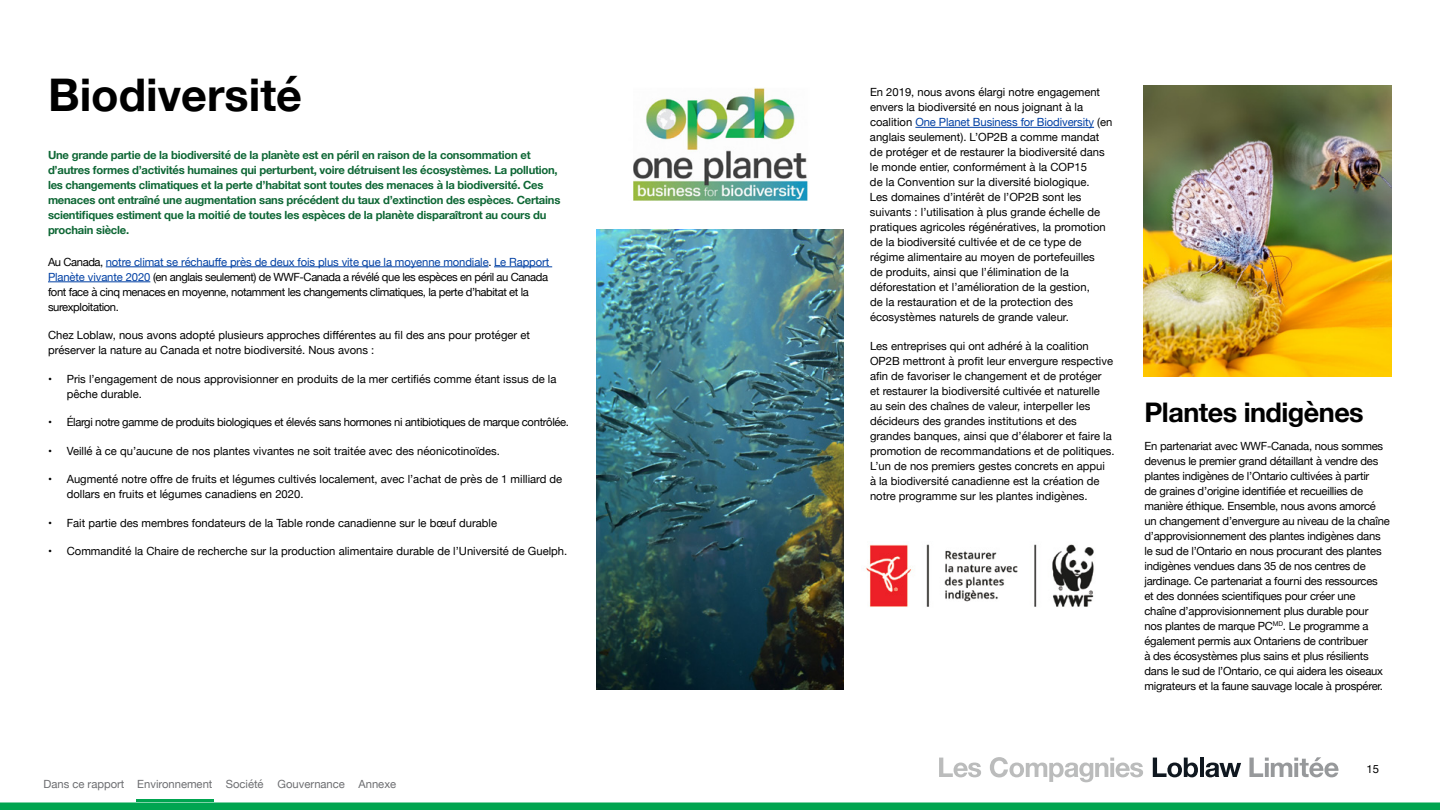
<style>
.page{position:relative;width:1440px;height:810px;background:#fff}
.page>*{position:absolute;margin:0;border:0;box-sizing:border-box;transform-origin:0 0}
.page_title{font:700 45px "Helvetica Neue";color:#000}
.subtitle{font:700 27px "Helvetica Neue";letter-spacing:-.02em;color:#000}
.t1{font:11.25px/15px "Helvetica Neue";color:#000}
.t2{font:11.25px/15px "Helvetica Neue";letter-spacing:-.02em;color:#000}
.t3{font:700 11.25px/15px "Helvetica Neue";letter-spacing:-.02em;color:#0e6735}
.t4{font:11.25px/15px "Helvetica Neue";letter-spacing:-.035em;color:#000}
.t5{font:11.25px "Helvetica Neue";letter-spacing:-.03em;color:#000}
.t6{font:11.25px "Helvetica Neue";color:#6d6e71}
.s1{color:#0040a4}
</style>
<div class="page">
<svg style="left:939px;top:758px;width:42px;height:19px"></svg>
<svg style="left:990px;top:757px;width:153px;height:25px"></svg>
<svg style="left:1153px;top:758px;width:45px;height:19px"></svg>
<hr style="left:1200px;top:758px;width:4px;height:19px;background:#101820">
<svg style="left:1206px;top:763px;width:35px;height:14px"></svg>
<svg style="left:1249px;top:757px;width:90px;height:20px"></svg>
<hr style="left:106px;top:267px;width:383px;height:1px;background:#0040a4">
<hr style="left:494px;top:267px;width:58px;height:1px;background:#0040a4">
<hr style="left:48px;top:282px;width:102px;height:1px;background:#0040a4">
<img style="left:633px;top:88px;width:175px;height:113px">
<img style="left:596px;top:230px;width:248px;height:460px">
<hr style="left:915px;top:127px;width:179px;height:1px;background:#0040a4">
<img style="left:866px;top:544px;width:228px;height:63px">
<img style="left:1144px;top:86px;width:247px;height:291px">
<svg style="left:0;top:802px;width:1440px;height:8px;background:#0faa5a"></svg>
<hr style="left:136px;top:800px;width:78px;height:2px;background:#00a550">
<h1 class="page_title" style="left:48px;top:60px;width:256px">Biodiversité</h1>
<p class="t3" style="left:48px;top:148px;width:514px">Une grande partie de la biodiversité de la planète est en péril en raison de la consommation et d’autres formes d’activités humaines qui perturbent, voire détruisent les écosystèmes. La pollution, les changements climatiques et la perte d’habitat sont toutes des menaces à la biodiversité. Ces menaces ont entraîné une augmentation sans précédent du taux d’extinction des espèces. Certains scientifiques estiment que la moitié de toutes les espèces de la planète disparaîtront au cours du prochain siècle.</p>
<p class="t4" style="left:48px;top:255px;width:503px">Au Canada, <span class="s1">notre climat se réchauffe près de deux fois plus vite que la moyenne mondiale</span>. <span class="s1">Le Rapport Planète vivante 2020</span> (en anglais seulement) de WWF-Canada a révélé que les espèces en péril au Canada font face à cinq menaces en moyenne, notamment les changements climatiques, la perte d’habitat et la surexploitation.</p>
<p class="t1" style="left:48px;top:328px;width:483px">Chez Loblaw, nous avons adopté plusieurs approches différentes au fil des ans pour protéger et préserver la nature au Canada et notre biodiversité. Nous avons :</p>
<p class="t1" style="left:67px;top:372px;width:491px;text-indent:-19px">• Pris l’engagement de nous approvisionner en produits de la mer certifiés comme étant issus de la pêche durable.</p>
<p class="t5" style="left:48px;top:414px;width:523px">• Élargi notre gamme de produits biologiques et élevés sans hormones ni antibiotiques de marque contrôlée.</p>
<p class="t1" style="left:48px;top:444px;width:453px">• Veillé à ce qu’aucune de nos plantes vivantes ne soit traitée avec des néonicotinoïdes.</p>
<p class="t1" style="left:67px;top:472px;width:497px;text-indent:-19px">• Augmenté notre offre de fruits et légumes cultivés localement, avec l’achat de près de 1 milliard de dollars en fruits et légumes canadiens en 2020.</p>
<p class="t1" style="left:48px;top:516px;width:451px">• Fait partie des membres fondateurs de la Table ronde canadienne sur le bœuf durable</p>
<p class="t1" style="left:48px;top:544px;width:521px">• Commandité la Chaire de recherche sur la production alimentaire durable de l’Université de Guelph.</p>
<p class="t6" style="left:44px;top:776px;width:354px">Dans ce rapport Environnement Société Gouvernance Annexe</p>
<p class="t1" style="left:870px;top:85px;width:244px">En 2019, nous avons élargi notre engagement envers la biodiversité en nous joignant à la coalition <span class="s1">One Planet Business for Biodiversity</span> (en anglais seulement). L’OP2B a comme mandat de protéger et de restaurer la biodiversité dans le monde entier, conformément à la COP15<br>de la Convention sur la diversité biologique.<br>Les domaines d’intérêt de l’OP2B sont les suivants : l’utilisation à plus grande échelle de pratiques agricoles régénératives, la promotion de la biodiversité cultivée et de ce type de régime alimentaire au moyen de portefeuilles<br>de produits, ainsi que l’élimination de la déforestation et l’amélioration de la gestion,<br>de la restauration et de la protection des écosystèmes naturels de grande valeur.</p>
<p class="t1" style="left:870px;top:339px;width:246px">Les entreprises qui ont adhéré à la coalition OP2B mettront à profit leur envergure respective afin de favoriser le changement et de protéger<br>et restaurer la biodiversité cultivée et naturelle au sein des chaînes de valeur, interpeller les décideurs des grandes institutions et des grandes banques, ainsi que d’élaborer et faire la promotion de recommandations et de politiques.<br>L’un de nos premiers gestes concrets en appui<br>à la biodiversité canadienne est la création de notre programme sur les plantes indigènes.</p>
<h2 class="subtitle" style="left:1144px;top:391px;width:221px">Plantes indigènes</h2>
<p class="t2" style="left:1144px;top:439px;width:247px">En partenariat avec WWF-Canada, nous sommes devenus le premier grand détaillant à vendre des plantes indigènes de l’Ontario cultivées à partir<br>de graines d’origine identifiée et recueillies de manière éthique. Ensemble, nous avons amorcé un changement d’envergure au niveau de la chaîne d’approvisionnement des plantes indigènes dans le sud de l’Ontario en nous procurant des plantes indigènes vendues dans 35 de nos centres de jardinage. Ce partenariat a fourni des ressources et des données scientifiques pour créer une chaîne d’approvisionnement plus durable pour<br>nos plantes de marque PC<sup>MD</sup>. Le programme a également permis aux Ontariens de contribuer<br>à des écosystèmes plus sains et plus résilients dans le sud de l’Ontario, ce qui aidera les oiseaux migrateurs et la faune sauvage locale à prospérer.</p>
<p class="t1" style="left:1366px;top:762px;width:14px">15</p>
</div>
